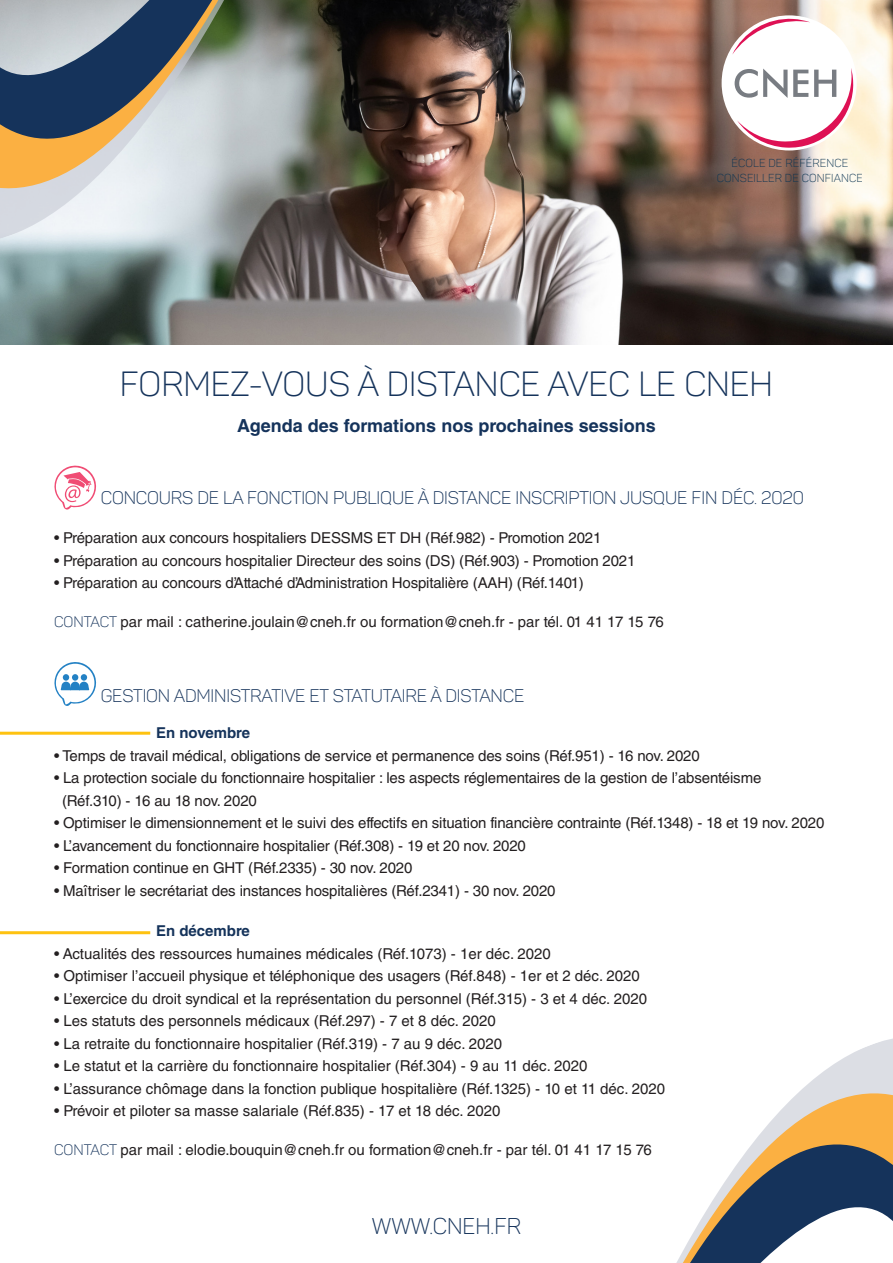
<style>
.page{position:relative;width:893px;height:1263px;background:#fff}
.page>*{position:absolute;margin:0;border:0;box-sizing:border-box;transform-origin:0 0}
.t1{font:34.5px "Panton Light Caps";color:#15335b}
.t2{font:22.5px "Panton Light Caps";color:#15335b}
.t3{font:18px "Panton Light Caps";letter-spacing:-.01em;color:#15335b}
.t4{font:700 18px "Helvetica LT Std";color:#15335b}
.t5{font:15px "Helvetica LT Std";letter-spacing:-.01em;color:#231f20}
.t6{font:700 15px "Helvetica LT Std";color:#15335b}
.t7{font:11.4px/15.9px "Panton Light Caps";letter-spacing:.01em;color:#0d3552;text-align:center}
.s1{font-family:"Panton Light Caps";color:#15335b}
</style>
<div class="page">
<img style="left:0;top:0;width:893px;height:344px">
<svg style="left:0;top:0;width:286px;height:239px;background:#a1a5a4"></svg>
<svg style="left:676px;top:1038px;width:217px;height:225px"></svg>
<div style="left:722px;top:15px;width:135px;height:135px;background:#fff;border-radius:50%"></div>
<svg style="left:732px;top:17px;width:78px;height:37px"></svg>
<svg style="left:735px;top:68px;width:118px;height:82px"></svg>
<svg style="left:54px;top:466px;width:42px;height:43px"></svg>
<svg style="left:54px;top:662px;width:42px;height:44px"></svg>
<hr style="left:0;top:732px;width:150px;height:3px;background:#fec210">
<hr style="left:0;top:931px;width:150px;height:3px;background:#fec210">
<p class="t7" style="left:717px;top:155px;width:148px">ÉCOLE DE RÉFÉRENCE<br>CONSEILLER DE CONFIANCE</p>
<p class="t1" style="left:120px;top:363px;width:655px">FORMEZ-VOUS À DISTANCE AVEC LE CNEH</p>
<p class="t4" style="left:237px;top:415px;width:420px">Agenda des formations nos prochaines sessions</p>
<p class="t3" style="left:101px;top:487px;width:705px">CONCOURS DE LA FONCTION PUBLIQUE À DISTANCE INSCRIPTION JUSQUE FIN DÉC. 2020</p>
<p class="t5" style="left:54px;top:529px;width:549px">• Préparation aux concours hospitaliers DESSMS ET DH (Réf.982) - Promotion 2021</p>
<p class="t5" style="left:54px;top:552px;width:583px">• Préparation au concours hospitalier Directeur des soins (DS) (Réf.903) - Promotion 2021</p>
<p class="t5" style="left:54px;top:574px;width:531px">• Préparation au concours d’Attaché d’Administration Hospitalière (AAH) (Réf.1401)</p>
<p class="t5" style="left:54px;top:613px;width:611px"><span class="s1">CONTACT</span> par mail : catherine.joulain@cneh.fr ou formation@cneh.fr - par tél. 01 41 17 15 76</p>
<p class="t3" style="left:101px;top:685px;width:425px">GESTION ADMINISTRATIVE ET STATUTAIRE À DISTANCE</p>
<p class="t6" style="left:156px;top:724px;width:96px">En novembre</p>
<p class="t5" style="left:54px;top:747px;width:647px">• Temps de travail médical, obligations de service et permanence des soins (Réf.951) - 16 nov. 2020</p>
<p class="t5" style="left:54px;top:769px;width:709px">• La protection sociale du fonctionnaire hospitalier : les aspects réglementaires de la gestion de l’absentéisme</p>
<p class="t5" style="left:62px;top:792px;width:196px">(Réf.310) - 16 au 18 nov. 2020</p>
<p class="t5" style="left:54px;top:814px;width:772px">• Optimiser le dimensionnement et le suivi des effectifs en situation financière contrainte (Réf.1348) - 18 et 19 nov. 2020</p>
<p class="t5" style="left:54px;top:837px;width:473px">• L’avancement du fonctionnaire hospitalier (Réf.308) - 19 et 20 nov. 2020</p>
<p class="t5" style="left:54px;top:859px;width:360px">• Formation continue en GHT (Réf.2335) - 30 nov. 2020</p>
<p class="t5" style="left:54px;top:882px;width:503px">• Maîtriser le secrétariat des instances hospitalières (Réf.2341) - 30 nov. 2020</p>
<p class="t6" style="left:156px;top:922px;width:95px">En décembre</p>
<p class="t5" style="left:54px;top:945px;width:498px">• Actualités des ressources humaines médicales (Réf.1073) - 1er déc. 2020</p>
<p class="t5" style="left:54px;top:967px;width:587px">• Optimiser l’accueil physique et téléphonique des usagers (Réf.848) - 1er et 2 déc. 2020</p>
<p class="t5" style="left:54px;top:990px;width:595px">• L’exercice du droit syndical et la représentation du personnel (Réf.315) - 3 et 4 déc. 2020</p>
<p class="t5" style="left:54px;top:1012px;width:443px">• Les statuts des personnels médicaux (Réf.297) - 7 et 8 déc. 2020</p>
<p class="t5" style="left:54px;top:1035px;width:450px">• La retraite du fonctionnaire hospitalier (Réf.319) - 7 au 9 déc. 2020</p>
<p class="t5" style="left:54px;top:1057px;width:535px">• Le statut et la carrière du fonctionnaire hospitalier (Réf.304) - 9 au 11 déc. 2020</p>
<p class="t5" style="left:54px;top:1080px;width:613px">• L’assurance chômage dans la fonction publique hospitalière (Réf.1325) - 10 et 11 déc. 2020</p>
<p class="t5" style="left:54px;top:1102px;width:448px">• Prévoir et piloter sa masse salariale (Réf.835) - 17 et 18 déc. 2020</p>
<p class="t5" style="left:54px;top:1141px;width:599px"><span class="s1">CONTACT</span> par mail : elodie.bouquin@cneh.fr ou formation@cneh.fr - par tél. 01 41 17 15 76</p>
<p class="t2" style="left:372px;top:1212px;width:151px">WWW.CNEH.FR</p>
</div>
